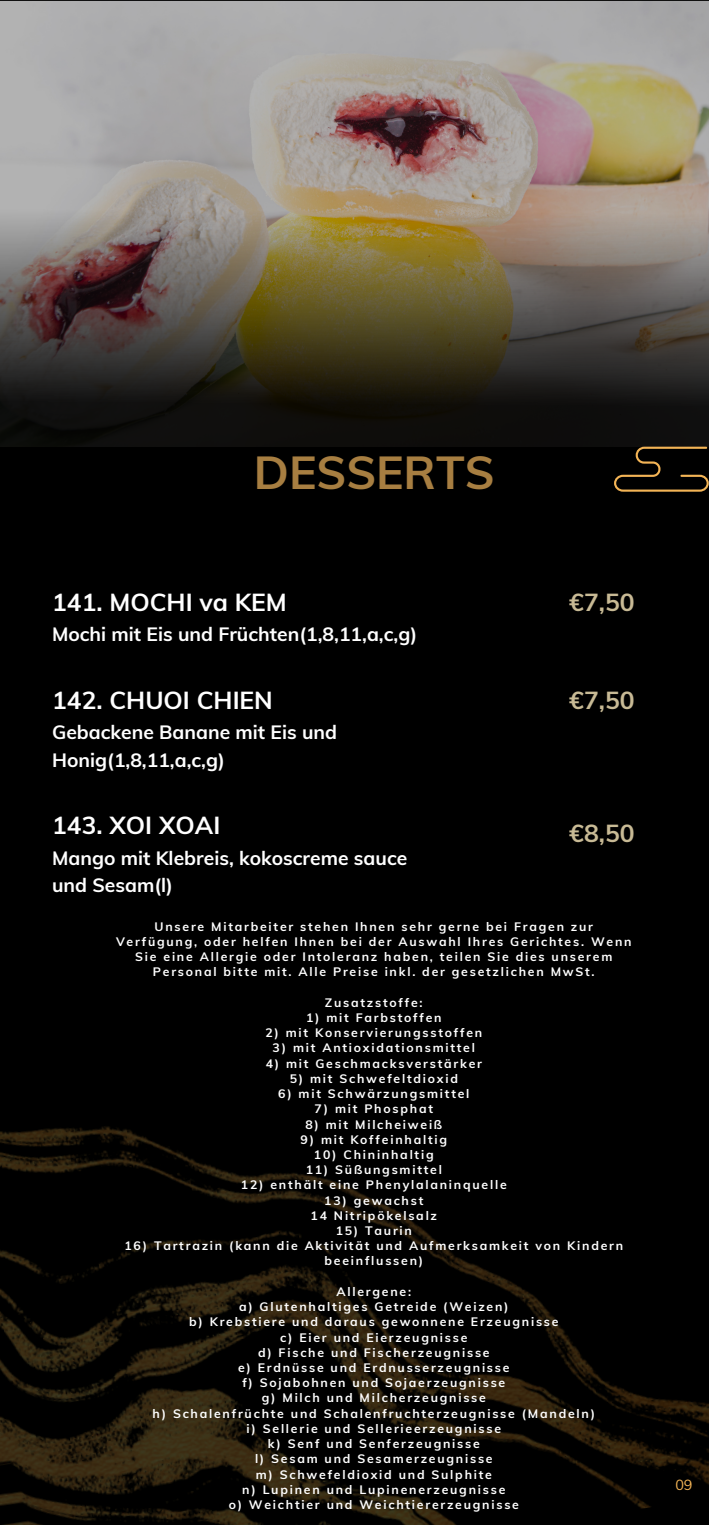
<style>
.page{position:relative;width:709px;height:1525px;background:#fff}
.page>*{position:absolute;margin:0;border:0;box-sizing:border-box;transform-origin:0 0}
.t1{font:700 46.25px "Muli";color:#a77e41}
.t2{font:700 24.75px "Muli";color:#fff}
.t3{font:700 24.75px "Muli";color:#c8ba95}
.t4{font:700 19.25px/27.2px "Muli";color:#fff}
.t5{font:14.25px "Muli";color:#f3b456}
.t6{font:700 12.25px/15.2px "Muli";letter-spacing:.145em;color:#fff;text-align:center}
</style>
<div class="page">
<div style="left:0;top:0;width:709px;height:1524px;background:#000"></div>
<img style="left:0;top:0;width:709px;height:447px">
<svg style="left:614px;top:447px;width:95px;height:45px"></svg>
<img style="left:0;top:1126px;width:709px;height:398px">
<h1 class="t1" style="left:254px;top:442px;width:242px">DESSERTS</h1>
<h2 class="t2" style="left:52px;top:585px;width:236px">141. MOCHI va KEM</h2>
<h3 class="t4" style="left:52px;top:620px;width:366px">Mochi mit Eis und Früchten(1,8,11,a,c,g)</h3>
<h2 class="t2" style="left:52px;top:683px;width:222px">142. CHUOI CHIEN</h2>
<h3 class="t4" style="left:52px;top:718px;width:286px">Gebackene Banane mit Eis und<br>Honig(1,8,11,a,c,g)</h3>
<h2 class="t2" style="left:52px;top:809px;width:170px">143. XOI XOAI</h2>
<h3 class="t4" style="left:52px;top:843px;width:357px">Mango mit Klebreis, kokoscreme sauce und Sesam(l)</h3>
<h2 class="t3" style="left:569px;top:585px;width:67px">€7,50</h2>
<h2 class="t3" style="left:569px;top:683px;width:67px">€7,50</h2>
<h2 class="t3" style="left:569px;top:817px;width:67px">€8,50</h2>
<p class="t6" style="left:116px;top:918px;width:517px">Unsere Mitarbeiter stehen Ihnen sehr gerne bei Fragen zur Verfügung, oder helfen Ihnen bei der Auswahl Ihres Gerichtes. Wenn Sie eine Allergie oder Intoleranz haben, teilen Sie dies unserem Personal bitte mit. Alle Preise inkl. der gesetzlichen MwSt.</p>
<p class="t6" style="left:325px;top:994px;width:99px">Zusatzstoffe:</p>
<p class="t6" style="left:306px;top:1009px;width:137px">1) mit Farbstoffen</p>
<p class="t6" style="left:265px;top:1025px;width:218px">2) mit Konservierungsstoffen</p>
<p class="t6" style="left:273px;top:1040px;width:204px">3) mit Antioxidationsmittel</p>
<p class="t6" style="left:266px;top:1055px;width:218px">4) mit Geschmacksverstärker</p>
<p class="t6" style="left:290px;top:1070px;width:170px">5) mit Schwefeltdioxid</p>
<p class="t6" style="left:278px;top:1085px;width:193px">6) mit Schwärzungsmittel</p>
<p class="t6" style="left:315px;top:1101px;width:120px">7) mit Phosphat</p>
<p class="t6" style="left:305px;top:1116px;width:138px">8) mit Milcheiweiß</p>
<p class="t6" style="left:301px;top:1131px;width:148px">9) mit Koffeinhaltig</p>
<p class="t6" style="left:314px;top:1146px;width:121px">10) Chininhaltig</p>
<p class="t6" style="left:306px;top:1161px;width:138px">11) Süßungsmittel</p>
<p class="t6" style="left:241px;top:1177px;width:267px">12) enthält eine Phenylalaninquelle</p>
<p class="t6" style="left:310px;top:1192px;width:128px">13) gewachst<br>14 Nitripökelsalz</p>
<p class="t6" style="left:336px;top:1222px;width:78px">15) Taurin</p>
<p class="t6" style="left:124px;top:1238px;width:500px">16) Tartrazin (kann die Aktivität und Aufmerksamkeit von Kindern beeinflussen)</p>
<p class="t6" style="left:153px;top:1283px;width:444px">Allergene:<br>a) Glutenhaltiges Getreide (Weizen)<br>b) Krebstiere und daraus gewonnene Erzeugnisse<br>c) Eier und Eierzeugnisse<br>d) Fische und Fischerzeugnisse<br>e) Erdnüsse und Erdnusserzeugnisse<br>f) Sojabohnen und Sojaerzeugnisse<br>g) Milch und Milcherzeugnisse<br>h) Schalenfrüchte und Schalenfruchterzeugnisse (Mandeln) i) Sellerie und Sellerieerzeugnisse<br>k) Senf und Senferzeugnisse<br>l) Sesam und Sesamerzeugnisse<br>m) Schwefeldioxid und Sulphite<br>n) Lupinen und Lupinenerzeugnisse<br>o) Weichtier und Weichtiererzeugnisse</p>
<p class="t5" style="left:675px;top:1475px;width:19px">09</p>
</div>
